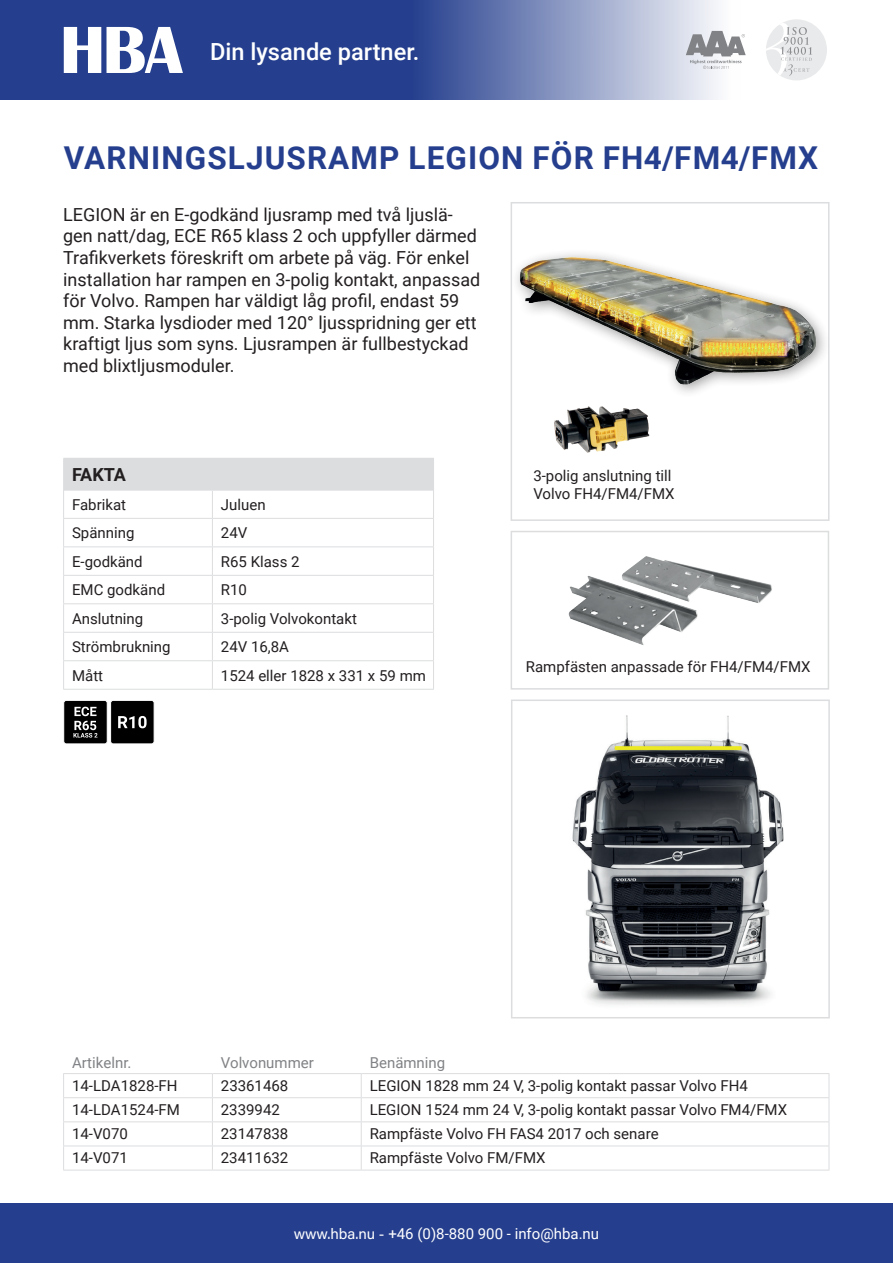
<style>
.page{position:relative;width:893px;height:1263px;background:#fff}
.page>*{position:absolute;margin:0;border:0;box-sizing:border-box;transform-origin:0 0}
.t1{font:700 31.5px "Roboto";letter-spacing:.035em;color:#253f8e}
.t2{font:500 23.55px "Roboto";color:#fff}
.t3{font:18px/21.6px "Roboto";color:#231f20}
.t4{font:700 18px "Roboto";letter-spacing:-.03em;color:#231f20}
.t5{font:15px/18px "Roboto";color:#231f20}
.t6{font:15px "Roboto";color:#fff}
.t7{font:15px "Roboto";color:#808285}
.s1{font-family:"Acumin Pro"}
</style>
<div class="page">
<div style="left:0;top:1203px;width:893px;height:60px;background:#253f8e"></div>
<svg style="left:0;top:0;width:723px;height:100px;background:#5267a5"></svg>
<div style="left:766px;top:19px;width:61px;height:62px;background:#e9eaeb;border-radius:50%"></div>
<svg style="left:766px;top:22px;width:46px;height:59px"></svg>
<svg style="left:64px;top:27px;width:119px;height:46px"></svg>
<svg style="left:686px;top:31px;width:60px;height:38px"></svg>
<div style="left:511px;top:531px;width:318px;height:159px;border:2px solid #dcdddf"></div>
<div style="left:511px;top:202px;width:318px;height:319px;border:2px solid #dcdddf"></div>
<img style="left:513px;top:715px;width:317px;height:304px">
<div style="left:511px;top:699px;width:319px;height:319px;border:2px solid #dcdddf"></div>
<svg style="left:64px;top:1074px;width:765px;height:96px"></svg>
<hr style="left:63px;top:1073px;width:149px;height:1px;background:#dcdddf">
<hr style="left:212px;top:1073px;width:149px;height:1px;background:#dcdddf">
<hr style="left:361px;top:1073px;width:468px;height:1px;background:#dcdddf">
<hr style="left:63px;top:1097px;width:149px;height:1px;background:#dcdddf">
<hr style="left:212px;top:1097px;width:149px;height:1px;background:#dcdddf">
<hr style="left:361px;top:1097px;width:468px;height:1px;background:#dcdddf">
<hr style="left:63px;top:1121px;width:149px;height:1px;background:#dcdddf">
<hr style="left:212px;top:1121px;width:149px;height:1px;background:#dcdddf">
<hr style="left:361px;top:1121px;width:468px;height:1px;background:#dcdddf">
<hr style="left:63px;top:1145px;width:149px;height:1px;background:#dcdddf">
<svg style="left:63px;top:1074px;width:1px;height:96px"></svg>
<hr style="left:212px;top:1145px;width:149px;height:1px;background:#dcdddf">
<svg style="left:212px;top:1074px;width:1px;height:96px"></svg>
<hr style="left:361px;top:1145px;width:468px;height:1px;background:#dcdddf">
<svg style="left:361px;top:1074px;width:1px;height:96px"></svg>
<svg style="left:829px;top:1074px;width:1px;height:96px"></svg>
<hr style="left:63px;top:1170px;width:149px;height:1px;background:#dcdddf">
<hr style="left:212px;top:1170px;width:149px;height:1px;background:#dcdddf">
<hr style="left:361px;top:1170px;width:468px;height:1px;background:#dcdddf">
<div style="left:64px;top:458px;width:370px;height:32px;background:#dcdddf"></div>
<svg style="left:212px;top:491px;width:1px;height:198px"></svg>
<hr style="left:63px;top:518px;width:149px;height:1px;background:#dcdddf">
<hr style="left:212px;top:518px;width:222px;height:1px;background:#dcdddf">
<hr style="left:63px;top:546px;width:149px;height:1px;background:#dcdddf">
<hr style="left:212px;top:546px;width:222px;height:1px;background:#dcdddf">
<hr style="left:63px;top:575px;width:149px;height:1px;background:#dcdddf">
<hr style="left:212px;top:575px;width:222px;height:1px;background:#dcdddf">
<hr style="left:63px;top:603px;width:149px;height:1px;background:#dcdddf">
<hr style="left:212px;top:603px;width:222px;height:1px;background:#dcdddf">
<hr style="left:63px;top:632px;width:149px;height:1px;background:#dcdddf">
<hr style="left:212px;top:632px;width:222px;height:1px;background:#dcdddf">
<hr style="left:63px;top:458px;width:149px;height:1px;background:#dcdddf">
<hr style="left:63px;top:459px;width:1px;height:31px;background:#dcdddf">
<hr style="left:64px;top:489px;width:148px;height:2px;background:#dcdddf">
<hr style="left:212px;top:489px;width:221px;height:2px;background:#dcdddf">
<hr style="left:63px;top:660px;width:149px;height:1px;background:#dcdddf">
<svg style="left:63px;top:490px;width:1px;height:199px"></svg>
<hr style="left:212px;top:660px;width:222px;height:1px;background:#dcdddf">
<svg style="left:433px;top:490px;width:1px;height:199px"></svg>
<hr style="left:63px;top:689px;width:149px;height:1px;background:#dcdddf">
<hr style="left:212px;top:689px;width:222px;height:1px;background:#dcdddf">
<img style="left:554px;top:406px;width:96px;height:47px">
<div style="left:511px;top:248px;width:320px;height:151px;background:#231f20;opacity:.45"></div>
<img style="left:515px;top:252px;width:305px;height:136px">
<svg style="left:63px;top:700px;width:92px;height:44px;background:#363636"></svg>
<img style="left:568px;top:556px;width:204px;height:89px">
<h2 class="t2" style="left:210px;top:35px;width:211px">Din lysande partner.</h2>
<h1 class="t1" style="left:64px;top:135px;width:756px">VARNINGSLJUSRAMP LEGION FÖR FH4/FM4/FMX</h1>
<p class="t3" style="left:63px;top:203px;width:419px">LEGION är en E-godkänd ljusramp med två ljuslä&shy;gen natt/dag, ECE R65 klass 2 och uppfyller därmed Trafikverkets föreskrift om arbete på väg. För enkel installation har rampen en 3-polig kontakt, anpassad för Volvo. Rampen har väldigt låg profil, endast 59 mm. Starka lysdioder med 120° ljusspridning ger ett kraftigt ljus som syns. Ljusrampen är fullbestyckad med blixtljusmoduler.</p>
<p class="t4" style="left:72px;top:462px;width:55px">FAKTA</p>
<p class="t5" style="left:72px;top:495px;width:56px">Fabrikat</p>
<p class="t5" style="left:221px;top:495px;width:46px">Juluen</p>
<p class="t5" style="left:72px;top:523px;width:64px">Spänning</p>
<p class="t5" style="left:221px;top:523px;width:28px">24V</p>
<p class="t5" style="left:72px;top:552px;width:72px">E-godkänd</p>
<p class="t5" style="left:221px;top:552px;width:80px">R65 Klass 2</p>
<p class="t5" style="left:72px;top:580px;width:95px">EMC godkänd</p>
<p class="t5" style="left:221px;top:580px;width:28px">R10</p>
<p class="t5" style="left:72px;top:609px;width:73px">Anslutning</p>
<p class="t5" style="left:221px;top:609px;width:138px">3-polig Volvokontakt</p>
<p class="t5" style="left:72px;top:637px;width:100px">Strömbrukning</p>
<p class="t5" style="left:221px;top:637px;width:70px">24V 16,8A</p>
<p class="t5" style="left:72px;top:666px;width:33px">Mått</p>
<p class="t5" style="left:221px;top:666px;width:207px">1524 eller 1828 x 331 x 59 mm</p>
<p class="t5" style="left:533px;top:466px;width:143px">3-polig anslutning till<br>Volvo FH4/FM4/FMX</p>
<p class="t5" style="left:526px;top:657px;width:286px">Rampfästen anpassade för FH4/FM4/FMX</p>
<p class="t7" style="left:72px;top:1052px;width:61px">Artikelnr.</p>
<p class="t7" style="left:221px;top:1052px;width:94px">Volvonummer</p>
<p class="t7" style="left:370px;top:1052px;width:77px">Benämning</p>
<p class="t5" style="left:72px;top:1076px;width:107px">14-LDA1828-FH</p>
<p class="t5" style="left:221px;top:1076px;width:69px">23361468</p>
<p class="t5" style="left:370px;top:1076px;width:380px">LEGION 1828 mm 24 V, 3-polig kontakt passar Volvo FH4</p>
<p class="t5" style="left:72px;top:1100px;width:109px">14-LDA1524-FM</p>
<p class="t5" style="left:221px;top:1100px;width:61px">2339942</p>
<p class="t5" style="left:370px;top:1100px;width:419px">LEGION 1524 mm 24 V, 3-polig kontakt passar Volvo FM4/FMX</p>
<p class="t5" style="left:72px;top:1124px;width:57px">14-V070</p>
<p class="t5" style="left:221px;top:1124px;width:69px">23147838</p>
<p class="t5" style="left:370px;top:1124px;width:290px">Rampfäste Volvo FH FAS4 2017 och senare</p>
<p class="t5" style="left:72px;top:1148px;width:57px">14-V071</p>
<p class="t5" style="left:221px;top:1148px;width:69px">23411632</p>
<p class="t5" style="left:370px;top:1148px;width:177px">Rampfäste Volvo FM/FMX</p>
<p class="t6" style="left:294px;top:1223px;width:307px"><span class="s1">www.hba.nu -</span> +46 (0)8-880 900 - info@hba.nu</p>
</div>
